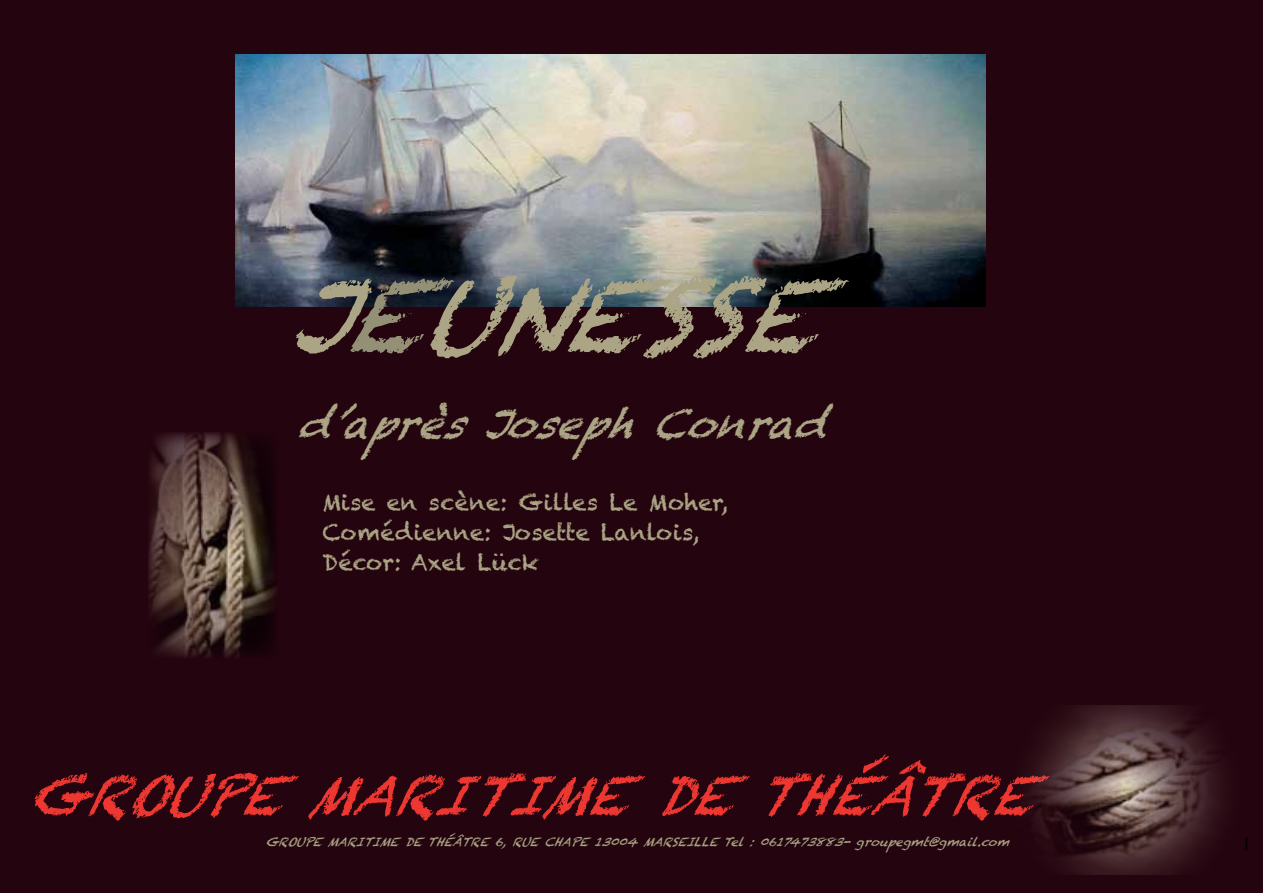
<style>
.page{position:relative;width:1263px;height:893px;background:#fff}
.page>*{position:absolute;margin:0;border:0;box-sizing:border-box;transform-origin:0 0}
.t1{font:italic 100.5px "Chalkduster";color:#aba585}
.t2{font:italic 54px "Chalkduster";color:#ee3730}
.t3{font:italic 40.5px "Chalkduster";color:#aba585}
.t4{font:22.5px/30px "Chalkduster";color:#aba585}
.t5{font:italic 12px "Chalkduster";color:#aba585}
.s1{color:#939076}
</style>
<div class="page">
<div style="left:1px;top:0;width:1262px;height:893px;background:#24040f"></div>
<svg style="left:0;top:0;width:1px;height:893px"></svg>
<img style="left:235px;top:54px;width:750px;height:252px">
<img style="left:999px;top:705px;width:252px;height:169px">
<img style="left:148px;top:432px;width:130px;height:226px">
<svg style="left:1244px;top:838px;width:5px;height:12px"></svg>
<h1 class="t1" style="left:285px;top:257px;width:650px">J<span class="s1">E</span>UNESSE</h1>
<h3 class="t3" style="left:296px;top:400px;width:578px">d’aprèsJosephConrad</h3>
<h3 class="t4" style="left:322px;top:488px;width:407px">Mise en scène: Gilles Le Moher,<br>Comédienne: Josette Lanlois,<br>Décor: Axel Lück</h3>
<h2 class="t2" style="left:26px;top:764px;width:1071px">GROUPEMARITIMEDETHÉÂTRE</h2>
<p class="t5" style="left:265px;top:835px;width:757px">GROUPEMARITIMEDETHÉÂTRE6,RUECHAPE13004MARSEILLETel:0617473883-groupegmt@gmail.com</p>
</div>
